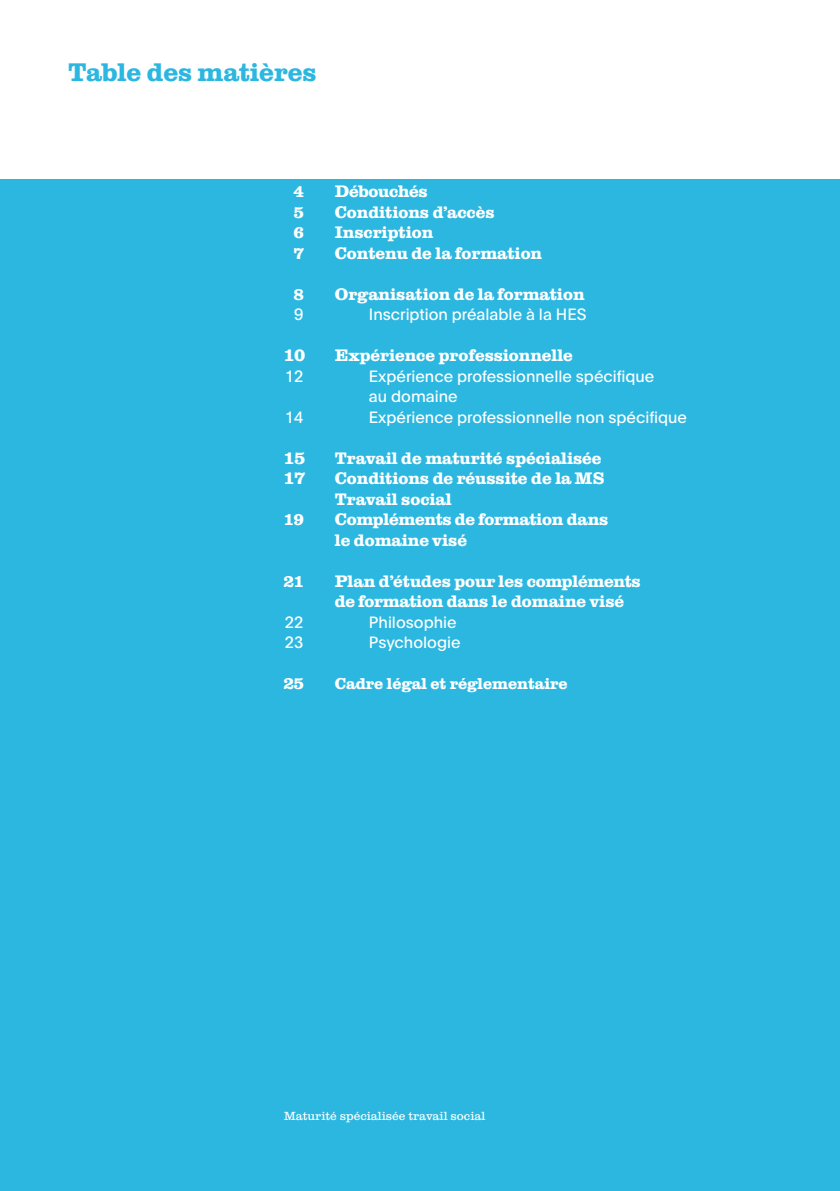
<style>
.page{position:relative;width:840px;height:1191px;background:#fff}
.page>*{position:absolute;margin:0;border:0;box-sizing:border-box;transform-origin:0 0}
.t1{font:700 26px "Clarendon Graphic";color:#2bb7e0}
.Titres_A{font:700 17px "Clarendon Graphic";color:#fff}
.Texte_plain{font:16px "Plain";color:#fff}
.Titres_A-2{font:700 16px "Clarendon Graphic";color:#fff}
.t2{font:12px "Clarendon Graphic";color:#fff}
</style>
<div class="page">
<div style="left:0;top:179px;width:839px;height:1012px;background:#2bb7e0"></div>
<h1 class="t1" style="left:68px;top:54px;width:250px">Table des matières</h1>
<p class="Titres_A-2" style="left:293px;top:181px;width:11px">4</p>
<p class="Titres_A" style="left:334px;top:179px;width:94px">Débouchés</p>
<p class="Titres_A-2" style="left:293px;top:201px;width:11px">5</p>
<p class="Titres_A" style="left:334px;top:200px;width:161px">Conditions d’accès</p>
<p class="Titres_A-2" style="left:293px;top:222px;width:11px">6</p>
<p class="Titres_A" style="left:334px;top:220px;width:100px">Inscription</p>
<p class="Titres_A-2" style="left:293px;top:242px;width:11px">7</p>
<p class="Titres_A" style="left:334px;top:241px;width:209px">Contenu de la formation</p>
<p class="Titres_A-2" style="left:293px;top:283px;width:11px">8</p>
<p class="Titres_A" style="left:334px;top:282px;width:251px">Organisation de la formation</p>
<p class="Texte_plain" style="left:294px;top:303px;width:11px">9</p>
<p class="Texte_plain" style="left:369px;top:303px;width:219px">Inscription préalable à la HES</p>
<p class="Titres_A" style="left:283px;top:343px;width:23px">10</p>
<p class="Titres_A" style="left:334px;top:343px;width:239px">Expérience professionnelle</p>
<p class="Texte_plain" style="left:285px;top:364px;width:20px">12</p>
<p class="Texte_plain" style="left:369px;top:364px;width:287px">Expérience professionnelle spécifique</p>
<p class="Texte_plain" style="left:369px;top:385px;width:90px">au domaine</p>
<p class="Texte_plain" style="left:285px;top:405px;width:20px">14</p>
<p class="Texte_plain" style="left:369px;top:405px;width:319px">Expérience professionnelle non spécifique</p>
<p class="Titres_A" style="left:283px;top:446px;width:23px">15</p>
<p class="Titres_A" style="left:334px;top:446px;width:268px">Travail de maturité spécialisée</p>
<p class="Titres_A" style="left:283px;top:466px;width:23px">17</p>
<p class="Titres_A" style="left:334px;top:466px;width:271px">Conditions de réussite de la MS</p>
<p class="Titres_A" style="left:334px;top:487px;width:118px">Travail social</p>
<p class="Titres_A-2" style="left:283px;top:509px;width:21px">19</p>
<p class="Titres_A" style="left:334px;top:507px;width:275px">Compléments de formation dans</p>
<p class="Titres_A" style="left:334px;top:528px;width:134px">le domaine visé</p>
<p class="Titres_A-2" style="left:283px;top:570px;width:21px">21</p>
<p class="Titres_A" style="left:334px;top:569px;width:307px">Plan d’études pour les compléments</p>
<p class="Titres_A" style="left:334px;top:589px;width:290px">de formation dans le domaine visé</p>
<p class="Texte_plain" style="left:285px;top:610px;width:20px">22</p>
<p class="Texte_plain" style="left:369px;top:610px;width:89px">Philosophie</p>
<p class="Texte_plain" style="left:285px;top:631px;width:20px">23</p>
<p class="Texte_plain" style="left:369px;top:631px;width:93px">Psychologie</p>
<p class="Titres_A-2" style="left:283px;top:673px;width:21px">25</p>
<p class="Titres_A-2" style="left:334px;top:673px;width:234px">Cadre légal et réglementaire</p>
<p class="t2" style="left:283px;top:1107px;width:203px">Maturité spécialisée travail social</p>
</div>
